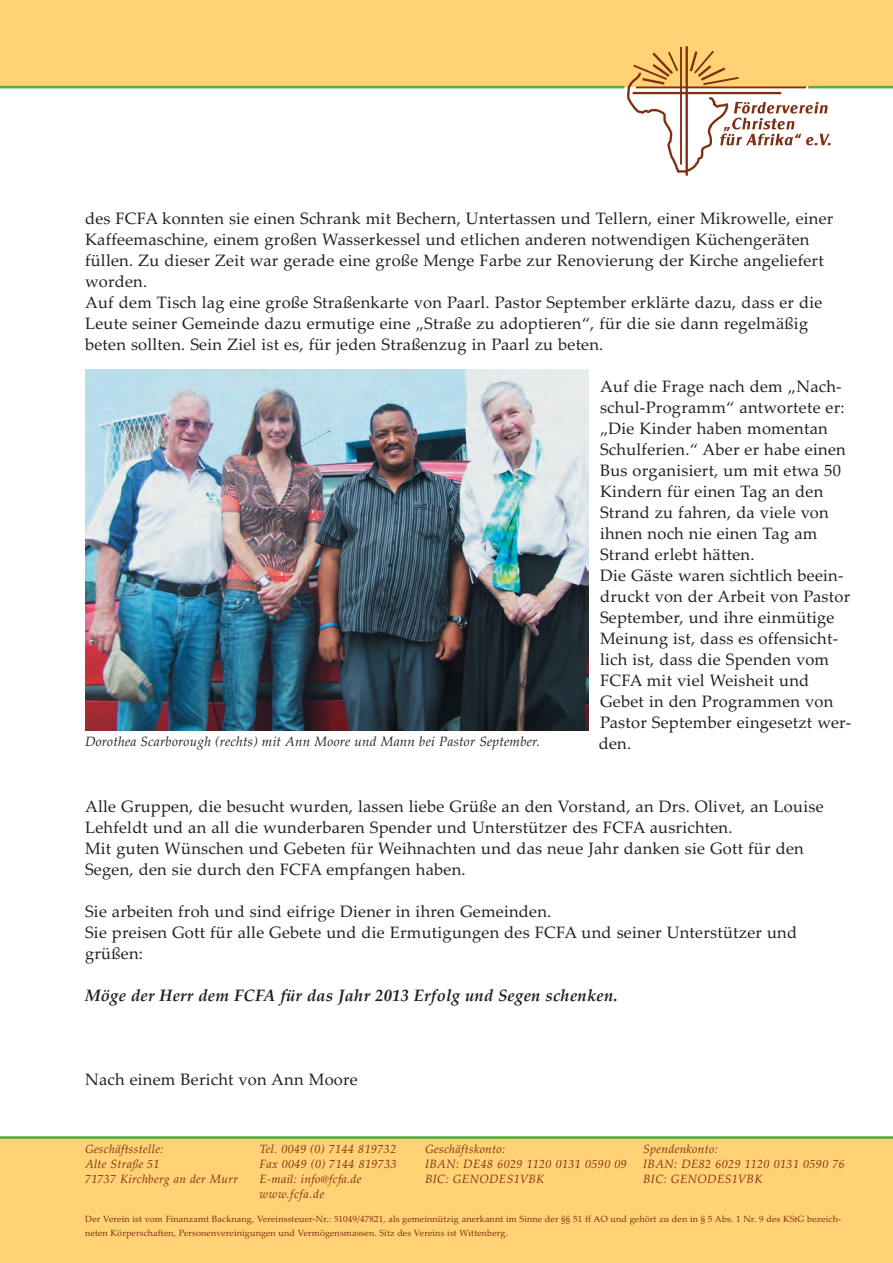
<style>
.page{position:relative;width:893px;height:1263px;background:#fed275}
.page>*{position:absolute;margin:0;border:0;box-sizing:border-box;transform-origin:0 0}
.t1{font:16.5px/21px "Palatino Linotype";letter-spacing:.015em;color:#231f20}
.t2{font:italic 700 16.5px "Palatino Linotype";letter-spacing:.015em;color:#231f20}
.t3{font:italic 13.5px "Palatino Linotype";letter-spacing:.015em;color:#231f20}
.t4{font:italic 12px/15px "Palatino Linotype";letter-spacing:.025em;color:#802e13}
.t5{font:9px/13.5px "Palatino Linotype";letter-spacing:.015em;color:#802e13}
</style>
<div class="page">
<div style="left:0;top:87px;width:893px;height:1050px;background:#fff"></div>
<img style="left:627px;top:46px;width:204px;height:130px">
<hr style="left:0;top:1136px;width:893px;height:3px;background:#57ac40">
<hr style="left:808px;top:86px;width:85px;height:2px;background:#57ac40">
<hr style="left:0;top:86px;width:624px;height:2px;background:#57ac40">
<img style="left:85px;top:369px;width:503px;height:361px">
<p class="t1" style="left:85px;top:208px;width:750px">des FCFA konnten sie einen Schrank mit Bechern, Untertassen und Tellern, einer Mikrowelle, einer Kaffeemaschine, einem großen Wasserkessel und etlichen anderen notwendigen Küchengeräten füllen. Zu dieser Zeit war gerade eine große Menge Farbe zur Renovierung der Kirche angeliefert worden.<br>Auf dem Tisch lag eine große Straßenkarte von Paarl. Pastor September erklärte dazu, dass er die Leute seiner Gemeinde dazu ermutige eine „Straße zu adoptieren“, für die sie dann regelmäßig beten sollten. Sein Ziel ist es, für jeden Straßenzug in Paarl zu beten.</p>
<p class="t1" style="left:599px;top:376px;width:254px">Auf die Frage nach dem „Nach&shy;schul-Programm“ antwortete er: „Die Kinder haben momentan<br>Schulferien.“ Aber er habe einen<br>Bus organisiert, um mit etwa 50<br>Kindern für einen Tag an den<br>Strand zu fahren, da viele von ihnen noch nie einen Tag am<br>Strand erlebt hätten.<br>Die Gäste waren sichtlich beein&shy;druckt von der Arbeit von Pastor<br>September, und ihre einmütige<br>Meinung ist, dass es offensicht&shy;lich ist, dass die Spenden vom<br>FCFA mit viel Weisheit und<br>Gebet in den Programmen von<br>Pastor September eingesetzt wer&shy;den.</p>
<p class="t3" style="left:85px;top:733px;width:457px">Dorothea Scarborough (rechts) mit Ann Moore und Mann bei Pastor September.</p>
<p class="t1" style="left:85px;top:796px;width:740px">Alle Gruppen, die besucht wurden, lassen liebe Grüße an den Vorstand, an Drs. Olivet, an Louise Lehfeldt und an all die wunderbaren Spender und Unterstützer des FCFA ausrichten.<br>Mit guten Wünschen und Gebeten für Weihnachten und das neue Jahr danken sie Gott für den Segen, den sie durch den FCFA empfangen haben.</p>
<p class="t1" style="left:85px;top:901px;width:714px">Sie arbeiten froh und sind eifrige Diener in ihren Gemeinden.<br>Sie preisen Gott für alle Gebete und die Ermutigungen des FCFA und seiner Unterstützer und grüßen:</p>
<p class="t2" style="left:85px;top:986px;width:534px">Möge der Herr dem FCFA für das Jahr 2013 Erfolg und Segen schenken.</p>
<p class="t1" style="left:85px;top:1069px;width:274px">Nach einem Bericht von Ann Moore</p>
<p class="t4" style="left:85px;top:1141px;width:155px">Geschäftsstelle:<br>Alte Straße 51<br>71737 Kirchberg an der Murr</p>
<p class="t4" style="left:259px;top:1141px;width:139px">Tel. 0049 (0) 7144 819732<br>Fax 0049 (0) 7144 819733<br>E-mail: info@fcfa.de www.fcfa.de</p>
<p class="t4" style="left:425px;top:1141px;width:203px">Geschäftskonto:<br>IBAN: DE48 6029 1120 0131 0590 09<br>BIC: GENODES1VBK</p>
<p class="t4" style="left:643px;top:1141px;width:203px">Spendenkonto:<br>IBAN: DE82 6029 1120 0131 0590 76<br>BIC: GENODES1VBK</p>
<p class="t5" style="left:85px;top:1212px;width:757px">Der Verein ist vom Finanzamt Backnang, Vereinssteuer-Nr.: 51049/47821, als gemeinnützig anerkannt im Sinne der §§ 51 ff AO und gehört zu den in § 5 Abs. 1 Nr. 9 des KStG bezeich&shy;neten Körperschaften, Personenvereinigungen und Vermögensmassen. Sitz des Vereins ist Wittenberg.</p>
</div>
